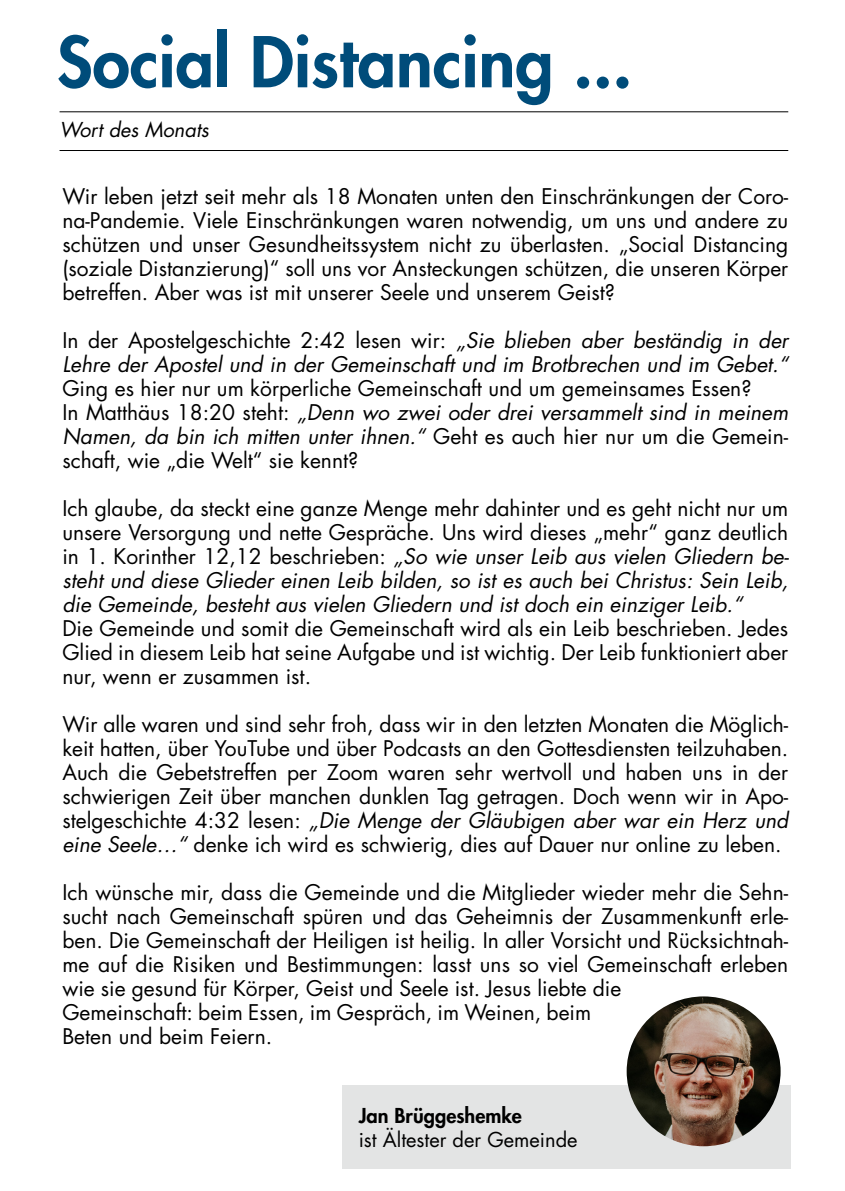
<style>
.page{position:relative;width:845px;height:1191px;background:#fff}
.page>*{position:absolute;margin:0;border:0;box-sizing:border-box;transform-origin:0 0}
.t1{font:800 68px "Futura Std";color:#004c7a}
.t2{font:21px/24px "Futura Std";color:#000;text-align:justify}
.t3{font:italic 21px/24px "Futura Std";color:#000;text-align:justify}
.t4{font:20px "Futura Std";color:#000}
.t5{font:800 20px "Futura Std";color:#000}
.Überschrift_2{font:italic 20px "Futura Std";color:#000}
.s1{font-style:italic}
.s2{font-style:normal}
</style>
<div class="page">
<hr style="left:60px;top:150px;width:728px;height:1px;background:#000">
<hr style="left:60px;top:111px;width:728px;height:1px;background:#000">
<div style="left:342px;top:1085px;width:448px;height:83px;background:#e3e4e4"></div>
<img style="left:626px;top:996px;width:154px;height:150px">
<p class="t1" style="left:57px;top:19px;width:577px">Social Distancing ...</p>
<p class="Überschrift_2" style="left:60px;top:117px;width:151px">Wort des Monats</p>
<p class="t2" style="left:62px;top:184px;width:727px">Wir leben jetzt seit mehr als 18 Monaten unten den Einschränkungen der Coro&shy;na-Pandemie. Viele Einschränkungen waren notwendig, um uns und andere zu schützen und unser Gesundheitssystem nicht zu überlasten. „Social Distancing (soziale Distanzierung)“ soll uns vor Ansteckungen schützen, die unseren Körper betreffen. Aber was ist mit unserer Seele und unserem Geist?</p>
<p class="t2" style="left:62px;top:328px;width:727px">In der Apostelgeschichte 2:42 lesen wir: <span class="s1">„Sie blieben aber beständig in der Lehre der Apostel und in der Gemeinschaft und im Brotbrechen und im Gebet.“ </span>Ging es hier nur um körperliche Gemeinschaft und um gemeinsames Essen?</p>
<p class="t2" style="left:62px;top:400px;width:727px">In Matthäus 18:20 steht: <span class="s1">„Denn wo zwei oder drei versammelt sind in meinem Namen, da bin ich mitten unter ihnen.“</span> Geht es auch hier nur um die Gemein&shy;schaft, wie „die Welt“ sie kennt?</p>
<p class="t3" style="left:62px;top:496px;width:728px"><span class="s2">Ich glaube, da steckt eine ganze Menge mehr dahinter und es geht nicht nur um unsere Versorgung und nette Gespräche. Uns wird dieses „mehr“ ganz deutlich in 1. Korinther 12,12 beschrieben:</span> „So wie unser Leib aus vielen Gliedern be&shy;steht und diese Glieder einen Leib bilden, so ist es auch bei Christus: Sein Leib, die Gemeinde, besteht aus vielen Gliedern und ist doch ein einziger Leib.“</p>
<p class="t2" style="left:62px;top:616px;width:727px">Die Gemeinde und somit die Gemeinschaft wird als ein Leib beschrieben. Jedes Glied in diesem Leib hat seine Aufgabe und ist wichtig. Der Leib funktioniert aber nur, wenn er zusammen ist.</p>
<p class="t2" style="left:62px;top:712px;width:727px">Wir alle waren und sind sehr froh, dass wir in den letzten Monaten die Möglich&shy;keit hatten, über YouTube und über Podcasts an den Gottesdiensten teilzuhaben.<br>Auch die Gebetstreffen per Zoom waren sehr wertvoll und haben uns in der schwierigen Zeit über manchen dunklen Tag getragen. Doch wenn wir in Apo&shy;stelgeschichte 4:32 lesen: <span class="s1">„Die Menge der Gläubigen aber war ein Herz und eine Seele…“</span> denke ich wird es schwierig, dies auf Dauer nur online zu leben.</p>
<p class="t2" style="left:62px;top:880px;width:727px;text-align:left">Ich wünsche mir, dass die Gemeinde und die Mitglieder wieder mehr die Sehn&shy;sucht nach Gemeinschaft spüren und das Geheimnis der Zusammenkunft erle&shy;ben. Die Gemeinschaft der Heiligen ist heilig. In aller Vorsicht und Rücksichtnah&shy;me auf die Risiken und Bestimmungen: lasst uns so viel Gemeinschaft erleben wie sie gesund für Körper, Geist und Seele ist. Jesus liebte die<br>Gemeinschaft: beim Essen, im Gespräch, im Weinen, beim<br>Beten und beim Feiern.</p>
<p class="t5" style="left:359px;top:1103px;width:165px">Jan Brüggeshemke</p>
<p class="t4" style="left:359px;top:1126px;width:220px">ist Ältester der Gemeinde</p>
</div>
